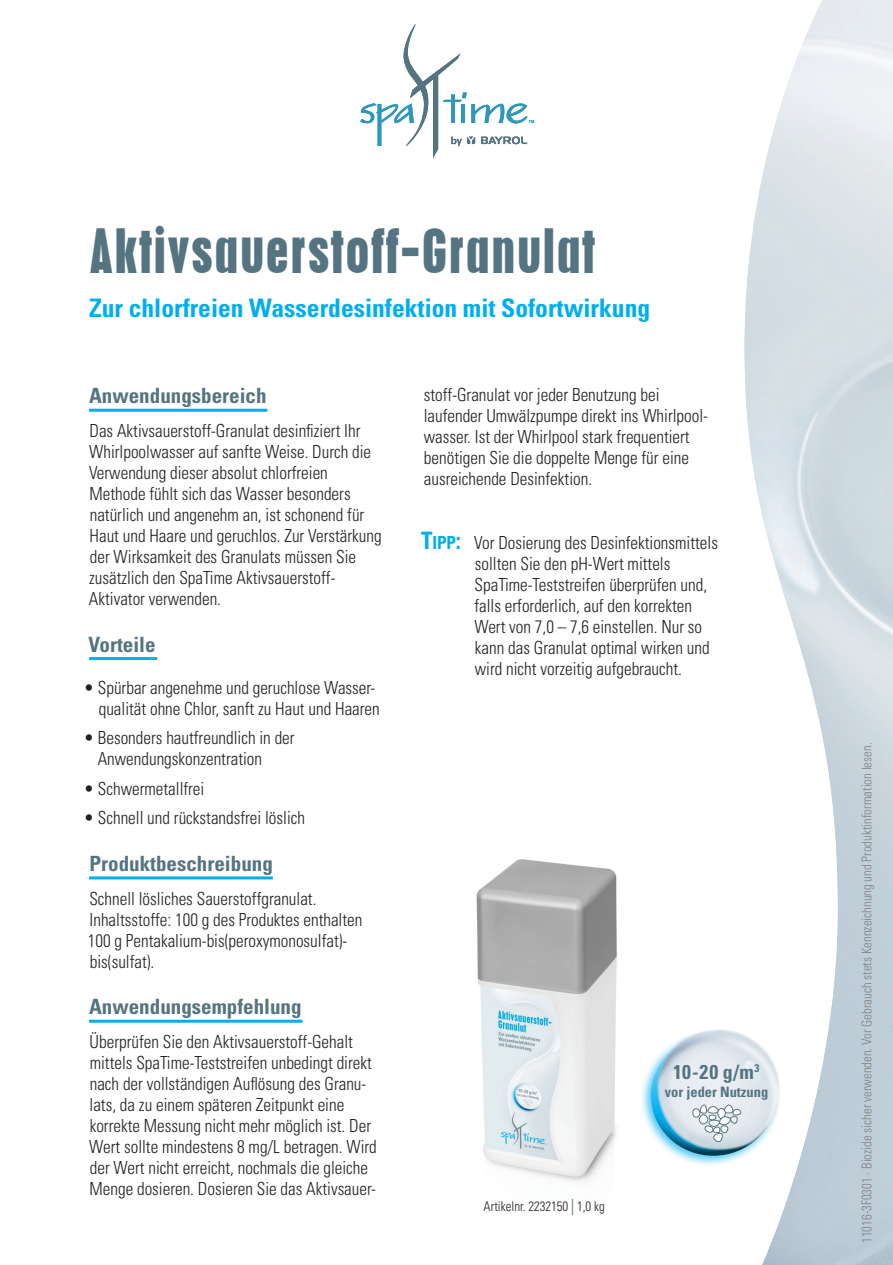
<style>
.page{position:relative;width:893px;height:1265px;background:#fff}
.page>*{position:absolute;margin:0;border:0;box-sizing:border-box;transform-origin:0 0}
.t1{font:54px "Cupido";letter-spacing:.025em;color:#557482;scale:.9 1}
.t2{font:700 condensed 25.5px "Univers LT Std";color:#00aeef}
.t3{font:700 condensed 21px "Univers LT Std";color:#557482}
.t4{font:700 condensed 19.95px "Univers LT Std";color:#557482}
.t5{font:300 condensed 18px/21px "Univers LT Std";color:#231f20;scale:.95 1}
.t6{font:700 condensed 14.4px "Univers LT Std";color:#557482}
.t7{font:300 condensed 13.5px "Univers LT Std";color:#808285;scale:.95 1}
.t8{font:300 condensed 13.5px "Univers LT Std";color:#231f20;scale:.95 1}
.s1{font-weight:700;font-size:24px;color:#00aeef}
.s2{font-weight:700;color:#00aeef}
.s3{font-family:"Vectora LT Std";font-weight:400;font-stretch:normal;font-size:16.2px;color:#557482}
</style>
<div class="page">
<img style="left:744px;top:0;width:148px;height:1264px">
<svg style="left:360px;top:24px;width:174px;height:134px"></svg>
<img style="left:476px;top:859px;width:141px;height:323px">
<hr style="left:89px;top:409px;width:178px;height:3px;background:#00aeef">
<hr style="left:89px;top:657px;width:68px;height:3px;background:#00aeef">
<hr style="left:89px;top:876px;width:184px;height:3px;background:#00aeef">
<hr style="left:89px;top:1019px;width:213px;height:3px;background:#00aeef">
<img style="left:600px;top:929px;width:232px;height:288px">
<svg style="left:699px;top:1114px;width:8px;height:9px"></svg>
<div style="left:698px;top:1114px;width:9px;height:10px;border:1px solid #557482;border-radius:50%"></div>
<svg style="left:704px;top:1104px;width:37px;height:38px"></svg>
<div style="left:692px;top:1108px;width:7px;height:9px;background:#fff;border-radius:50%"></div>
<div style="left:692px;top:1108px;width:7px;height:9px;border:1px solid #557482;border-radius:50%"></div>
<svg style="left:699px;top:1105px;width:7px;height:8px"></svg>
<div style="left:699px;top:1104px;width:7px;height:9px;border:1px solid #557482;border-radius:2px"></div>
<div style="left:730px;top:1116px;width:6px;height:7px;background:#fff;border-radius:2px"></div>
<div style="left:730px;top:1116px;width:7px;height:7px;border:1px solid #557482;border-radius:2px"></div>
<h1 class="t1" style="left:89px;top:213px;width:563px">Aktivsauerstoff-Granulat</h1>
<h2 class="t2" style="left:89px;top:292px;width:562px">Zur chlorfreien Wasserdesinfektion mit Sofortwirkung</h2>
<p class="t3" style="left:89px;top:383px;width:179px">Anwendungsbereich</p>
<p class="t5" style="left:89px;top:420px;width:309px">Das Aktivsauerstoff-Granulat desinfiziert Ihr Whirlpoolwasser auf sanfte Weise. Durch die Verwendung dieser absolut chlorfreien Methode fühlt sich das Wasser besonders natürlich und angenehm an, ist schonend für Haut und Haare und geruchlos. Zur Verstärkung der Wirksamkeit des Granulats müssen Sie zusätzlich den SpaTime Aktivsauerstoff-Aktivator verwenden.</p>
<p class="t3" style="left:89px;top:631px;width:68px">Vorteile</p>
<p class="t5" style="left:84px;top:677px;width:313px;text-align:right">• Spürbar angenehme und geruchlose Wasser&shy;qualität ohne Chlor, sanft zu Haut und Haaren</p>
<p class="t5" style="left:98px;top:727px;width:209px;text-indent:-14px">• Besonders hautfreundlich in der<br>Anwendungskonzentration</p>
<p class="t5" style="left:84px;top:778px;width:128px">• Schwermetallfrei</p>
<p class="t5" style="left:84px;top:807px;width:234px">• Schnell und rückstandsfrei löslich</p>
<p class="t3" style="left:89px;top:850px;width:185px">Produktbeschreibung</p>
<p class="t5" style="left:88px;top:887px;width:290px">Schnell lösliches Sauerstoffgranulat.<br>Inhaltsstoffe: 100 g des Produktes enthalten 100 g Pentakalium-bis(peroxymonosulfat)- bis(sulfat).</p>
<p class="t3" style="left:89px;top:993px;width:214px">Anwendungsempfehlung</p>
<p class="t5" style="left:89px;top:1031px;width:304px">Überprüfen Sie den Aktivsauerstoff-Gehalt mittels SpaTime-Teststreifen unbedingt direkt nach der vollständigen Auflösung des Granu&shy;lats, da zu einem späteren Zeitpunkt eine korrekte Messung nicht mehr möglich ist. Der Wert sollte mindestens 8 mg/L betragen. Wird der Wert nicht erreicht, nochmals die gleiche Menge dosieren. Dosieren Sie das Aktivsauer-</p>
<p class="t5" style="left:423px;top:384px;width:300px">stoff-Granulat vor jeder Benutzung bei laufender Umwälzpumpe direkt ins Whirlpool&shy;wasser. Ist der Whirlpool stark frequentiert benötigen Sie die doppelte Menge für eine ausreichende Desinfektion.</p>
<p class="t5" style="left:474px;top:532px;width:258px;text-indent:-53px"><span class="s1">T</span><span class="s2">ipp</span><span class="s1">:</span> Vor Dosierung des Desinfektionsmittels sollten Sie den pH-Wert mittels SpaTime-Teststreifen überprüfen und, falls erforderlich, auf den korrekten Wert von 7,0 – 7,6 einstellen. Nur so kann das Granulat optimal wirken und wird nicht vorzeitig aufgebraucht.</p>
<p class="t4" style="left:673px;top:1059px;width:88px">10-20 g/m<sup>3</sup></p>
<p class="t8" style="left:483px;top:1197px;width:129px">Artikelnr. 2232150 <span class="s3">|</span> 1,0 kg</p>
<p class="t6" style="left:664px;top:1082px;width:105px">vor jeder Nutzung</p>
<p class="t7" style="left:858px;top:1242px;width:528px;rotate:-90deg">11016-3F0301 · Biozide sicher verwenden. Vor Gebrauch stets Kennzeichnung und Produktinformation lesen.</p>
</div>
